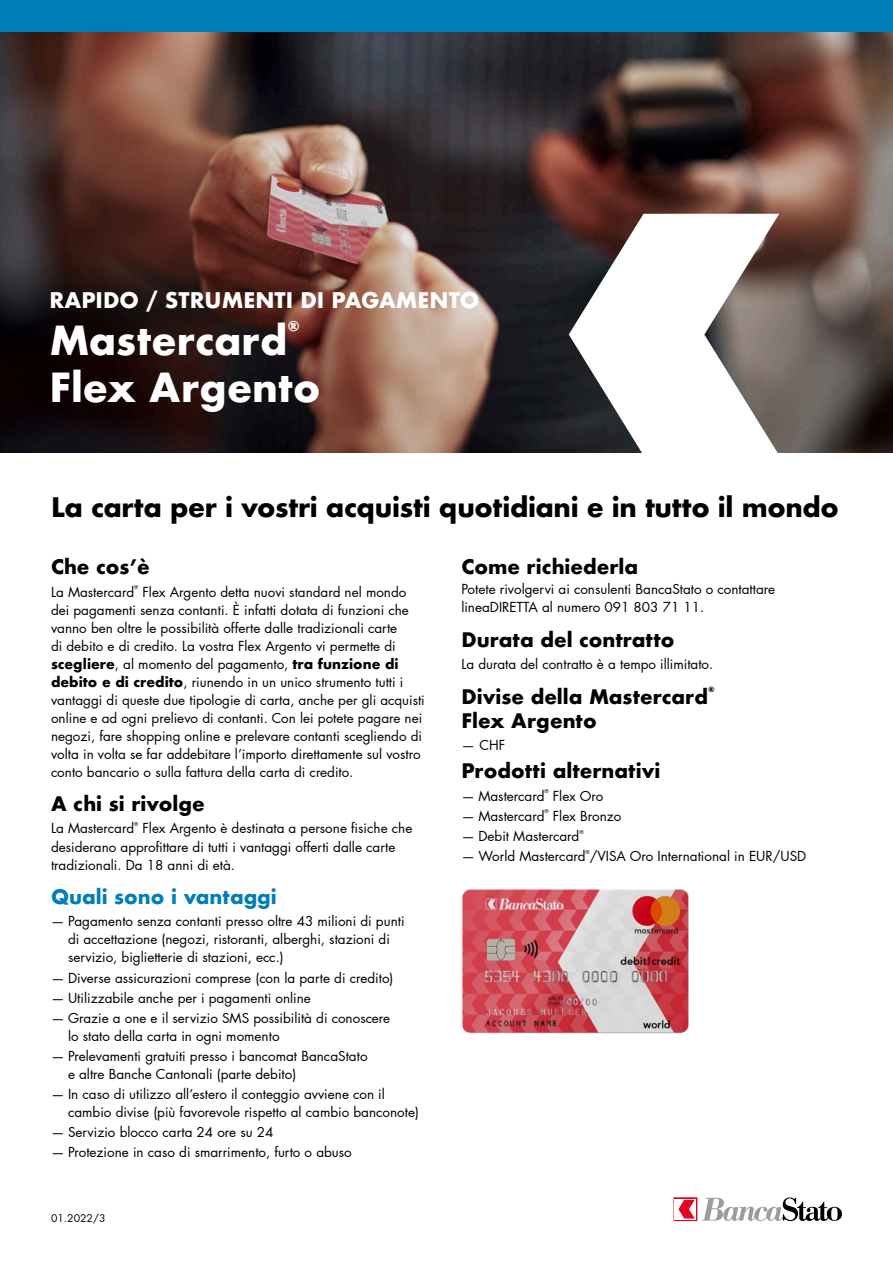
<style>
.page{position:relative;width:893px;height:1263px;background:#fff}
.page>*{position:absolute;margin:0;border:0;box-sizing:border-box;transform-origin:0 0}
.t1{font:700 39px "Futura";color:#fff}
.t2{font:700 26.25px "Futura";letter-spacing:-.015em;color:#000}
.t3{font:700 21px "Futura";color:#fff}
.Intro_h2{font:700 19.5px "Futura";color:#000}
.Intro_h2-2{font:700 19.5px "Futura";color:#007eb9}
.elenco{font:700 19.5px "Futura";color:#000}
.elenco-2{font:13.5px/18px "Futura LT Pro";color:#000}
.t4{font:700 13.05px "Futura";color:#fff}
.t5{font:10.5px "Futura LT Pro";color:#000}
.Intro_h2-3{font:700 7.05px "Futura";color:#000}
.elenco-3{font:5.25px "Futura LT Pro";color:#000}
.s1{font-family:"Futura";font-weight:700}
</style>
<div class="page">
<svg style="left:702px;top:1197px;width:140px;height:24px"></svg>
<div style="left:674px;top:1198px;width:23px;height:22px;border:1px solid #e30521"></div>
<svg style="left:675px;top:1199px;width:21px;height:21px"></svg>
<svg style="left:678px;top:1200px;width:17px;height:18px"></svg>
<img style="left:462px;top:889px;width:227px;height:145px">
<img style="left:0;top:0;width:893px;height:453px">
<svg style="left:569px;top:214px;width:210px;height:239px"></svg>
<h1 class="t3" style="left:50px;top:285px;width:431px">RAPIDO / STRUMENTI DI PAGAMENTO</h1>
<h1 class="t1" style="left:50px;top:312px;width:239px">Mastercard</h1>
<h1 class="t4" style="left:287px;top:317px;width:14px">®</h1>
<h1 class="t1" style="left:50px;top:359px;width:272px">Flex Argento</h1>
<h1 class="t2" style="left:51px;top:488px;width:789px">La carta per i vostri acquisti quotidiani e in tutto il mondo</h1>
<p class="Intro_h2" style="left:51px;top:553px;width:100px">Che cos’è</p>
<p class="elenco-2" style="left:51px;top:582px;width:85px">La Mastercard</p>
<p class="elenco-3" style="left:134px;top:583px;width:6px">®</p>
<p class="elenco" style="left:461px;top:553px;width:178px">Come richiederla</p>
<p class="elenco-2" style="left:461px;top:580px;width:315px">Potete rivolgervi ai consulenti BancaStato o contattare lineaDIRETTA al numero 091 803 71 11.</p>
<p class="Intro_h2" style="left:461px;top:626px;width:215px">Durata del contratto</p>
<p class="elenco-2" style="left:461px;top:655px;width:253px">La durata del contratto è a tempo illimitato.</p>
<p class="Intro_h2" style="left:461px;top:682px;width:248px">Divise della Mastercard</p>
<p class="Intro_h2-3" style="left:708px;top:685px;width:8px">®</p>
<p class="Intro_h2" style="left:461px;top:706px;width:137px">Flex Argento</p>
<p class="elenco-2" style="left:461px;top:736px;width:45px">— CHF</p>
<p class="Intro_h2" style="left:461px;top:757px;width:201px">Prodotti alternativi</p>
<p class="elenco-2" style="left:461px;top:787px;width:85px">— Mastercard</p>
<p class="elenco-3" style="left:544px;top:788px;width:6px">®</p>
<p class="elenco-2" style="left:553px;top:787px;width:52px">Flex Oro</p>
<p class="elenco-2" style="left:461px;top:807px;width:85px">— Mastercard</p>
<p class="elenco-3" style="left:544px;top:808px;width:6px">®</p>
<p class="elenco-2" style="left:553px;top:807px;width:70px">Flex Bronzo</p>
<p class="elenco-2" style="left:461px;top:827px;width:119px">— Debit Mastercard</p>
<p class="elenco-3" style="left:579px;top:828px;width:6px">®</p>
<p class="elenco-2" style="left:461px;top:847px;width:347px">— World Mastercard /VISA Oro International in EUR/USD</p>
<p class="elenco-2" style="left:51px;top:582px;width:375px;text-indent:91px">Flex Argento detta nuovi standard nel mondo dei pagamenti senza contanti. È infatti dotata di funzioni che vanno ben oltre le possibilità offerte dalle tradizionali carte<br>di debito e di credito. La vostra Flex Argento vi permette di <span class="s1">scegliere</span>, al momento del pagamento, <span class="s1">tra funzione di debito e di credito</span>, riunendo in un unico strumento tutti i vantaggi di queste due tipologie di carta, anche per gli acquisti online e ad ogni prelievo di contanti. Con lei potete pagare nei negozi, fare shopping online e prelevare contanti scegliendo di volta in volta se far addebitare l’importo direttamente sul vostro conto bancario o sulla fattura della carta di credito.</p>
<p class="Intro_h2" style="left:51px;top:790px;width:155px">A chi si rivolge</p>
<p class="elenco-2" style="left:51px;top:819px;width:85px">La Mastercard</p>
<p class="elenco-3" style="left:134px;top:820px;width:6px">®</p>
<p class="elenco-2" style="left:51px;top:819px;width:363px;text-indent:91px">Flex Argento è destinata a persone fisiche che desiderano approfittare di tutti i vantaggi offerti dalle carte tradizionali. Da 18 anni di età.</p>
<p class="Intro_h2-2" style="left:51px;top:883px;width:227px">Quali sono i vantaggi</p>
<p class="elenco-2" style="left:68px;top:912px;width:338px;text-indent:-17px">— Pagamento senza contanti presso oltre 43 milioni di punti di accettazione (negozi, ristoranti, alberghi, stazioni di servizio, biglietterie di stazioni, ecc.)</p>
<p class="elenco-2" style="left:51px;top:968px;width:344px">— Diverse assicurazioni comprese (con la parte di credito)</p>
<p class="elenco-2" style="left:51px;top:988px;width:261px">— Utilizzabile anche per i pagamenti online</p>
<p class="elenco-2" style="left:68px;top:1009px;width:324px;text-indent:-17px">— Grazie a one e il servizio SMS possibilità di conoscere lo stato della carta in ogni momento</p>
<p class="elenco-2" style="left:68px;top:1047px;width:301px;text-indent:-17px">— Prelevamenti gratuiti presso i bancomat BancaStato e altre Banche Cantonali (parte debito)</p>
<p class="elenco-2" style="left:68px;top:1085px;width:352px;text-indent:-17px">— In caso di utilizzo all’estero il conteggio avviene con il cambio divise (più favorevole rispetto al cambio banconote)</p>
<p class="elenco-2" style="left:51px;top:1123px;width:224px">— Servizio blocco carta 24 ore su 24</p>
<p class="elenco-2" style="left:51px;top:1143px;width:302px">— Protezione in caso di smarrimento, furto o abuso</p>
<p class="elenco-3" style="left:585px;top:848px;width:6px">®</p>
<p class="t5" style="left:51px;top:1211px;width:56px">01.2022/3</p>
</div>
